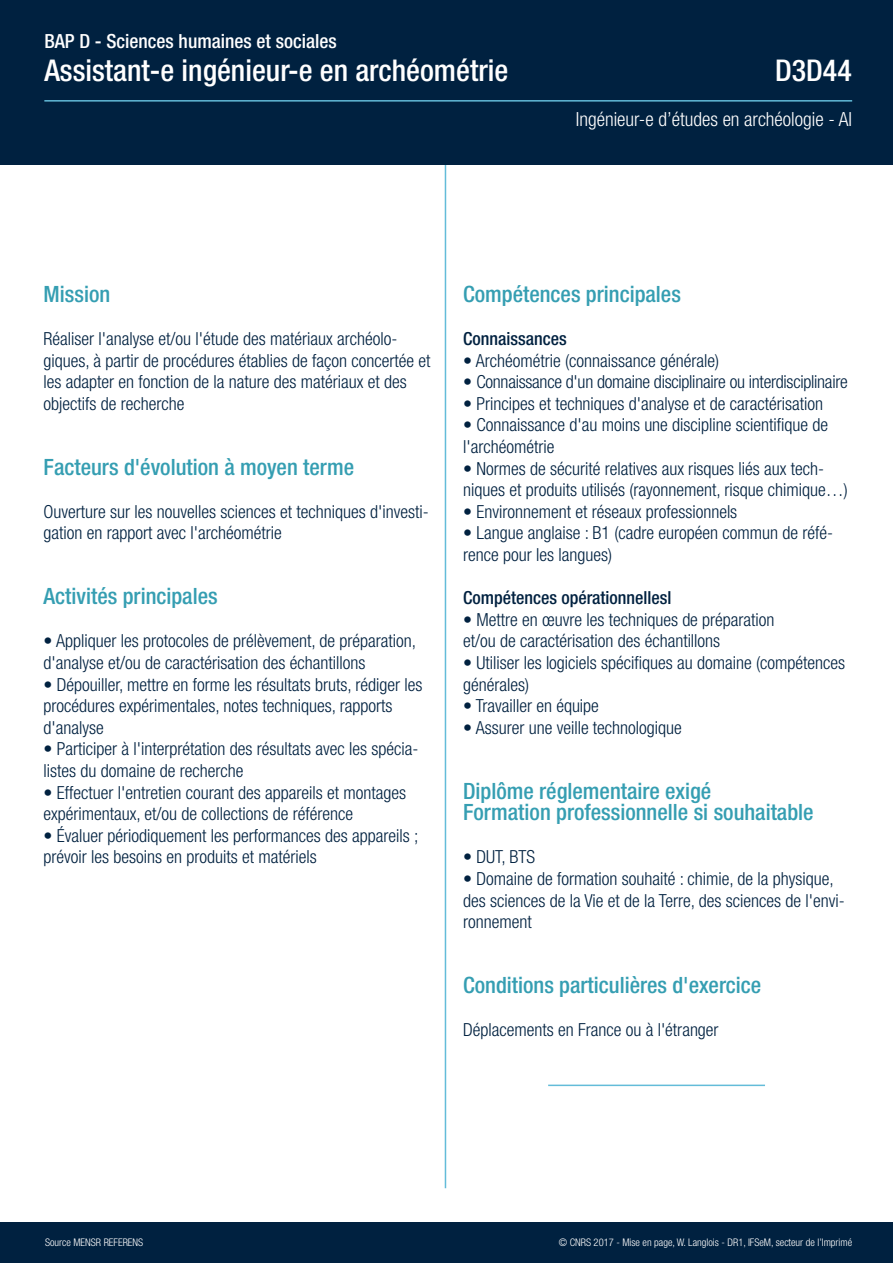
<style>
.page{position:relative;width:893px;height:1263px;background:#fff}
.page>*{position:absolute;margin:0;border:0;box-sizing:border-box;transform-origin:0 0}
.t1{font:500 condensed 30px "Helvetica Neue LT Std";color:#fff}
.t2{font:500 condensed 22.5px/21.6px "Helvetica Neue LT Std";color:#359eb2}
.t3{font:300 condensed 19.5px "Helvetica Neue LT Std";color:#fff}
.t4{font:500 condensed 19.5px "Helvetica Neue LT Std";color:#fff}
.t5{font:300 condensed 18px/21.6px "Helvetica Neue LT Std";color:#002140}
.t6{font:500 condensed 18px "Helvetica Neue LT Std";color:#002140}
.t7{font:300 condensed 10.5px "Helvetica Neue LT Std";color:#fff}
</style>
<div class="page">
<hr style="left:445px;top:0;width:1px;height:1188px;background:#63bcd9">
<div style="left:0;top:1222px;width:893px;height:41px;background:#002140"></div>
<div style="left:0;top:0;width:893px;height:165px;background:#002140"></div>
<hr style="left:44px;top:100px;width:808px;height:2px;background:#63bcd9">
<hr style="left:548px;top:1084px;width:217px;height:2px;background:#63bcd9">
<p class="t4" style="left:44px;top:34px;width:294px">BAP D - Sciences humaines et sociales</p>
<h1 class="t1" style="left:44px;top:60px;width:465px">Assistant-e ingénieur-e en archéométrie</h1>
<h1 class="t1" style="left:775px;top:60px;width:78px">D3D44</h1>
<p class="t3" style="left:576px;top:112px;width:278px">Ingénieur-e d’études en archéologie - AI</p>
<p class="t2" style="left:44px;top:285px;width:68px">Mission</p>
<p class="t5" style="left:44px;top:329px;width:388px">Réaliser l'analyse et/ou l'étude des matériaux archéolo&shy;giques, à partir de procédures établies de façon concertée et les adapter en fonction de la nature des matériaux et des objectifs de recherche</p>
<p class="t2" style="left:44px;top:458px;width:312px">Facteurs d'évolution à moyen terme</p>
<p class="t5" style="left:44px;top:502px;width:387px">Ouverture sur les nouvelles sciences et techniques d'investi&shy;gation en rapport avec l'archéométrie</p>
<p class="t2" style="left:44px;top:587px;width:176px">Activités principales</p>
<p class="t5" style="left:44px;top:632px;width:374px">• Appliquer les protocoles de prélèvement, de préparation, d'analyse et/ou de caractérisation des échantillons</p>
<p class="t5" style="left:44px;top:675px;width:380px">• Dépouiller, mettre en forme les résultats bruts, rédiger les procédures expérimentales, notes techniques, rapports d'analyse</p>
<p class="t5" style="left:44px;top:740px;width:376px">• Participer à l'interprétation des résultats avec les spécia&shy;listes du domaine de recherche</p>
<p class="t5" style="left:44px;top:783px;width:364px">• Effectuer l'entretien courant des appareils et montages expérimentaux, et/ou de collections de référence</p>
<p class="t5" style="left:44px;top:826px;width:376px">• Évaluer périodiquement les performances des appareils ; prévoir les besoins en produits et matériels</p>
<p class="t2" style="left:463px;top:285px;width:219px">Compétences principales</p>
<p class="t6" style="left:463px;top:332px;width:105px">Connaissances</p>
<p class="t5" style="left:463px;top:351px;width:257px">• Archéométrie (connaissance générale)</p>
<p class="t5" style="left:463px;top:372px;width:386px">• Connaissance d'un domaine disciplinaire ou interdisciplinaire</p>
<p class="t5" style="left:463px;top:394px;width:362px">• Principes et techniques d'analyse et de caractérisation</p>
<p class="t5" style="left:463px;top:416px;width:366px">• Connaissance d'au moins une discipline scientifique de l'archéométrie</p>
<p class="t5" style="left:463px;top:459px;width:386px">• Normes de sécurité relatives aux risques liés aux tech&shy;niques et produits utilisés (rayonnement, risque chimique…)</p>
<p class="t5" style="left:463px;top:502px;width:276px">• Environnement et réseaux professionnels</p>
<p class="t5" style="left:463px;top:524px;width:372px">• Langue anglaise : B1 (cadre européen commun de réfé&shy;rence pour les langues)</p>
<p class="t6" style="left:463px;top:591px;width:210px">Compétences opérationnellesl</p>
<p class="t5" style="left:463px;top:610px;width:313px">• Mettre en œuvre les techniques de préparation et/ou de caractérisation des échantillons</p>
<p class="t5" style="left:463px;top:653px;width:383px">• Utiliser les logiciels spécifiques au domaine (compétences générales)</p>
<p class="t5" style="left:463px;top:696px;width:137px">• Travailler en équipe</p>
<p class="t5" style="left:463px;top:718px;width:220px">• Assurer une veille technologique</p>
<p class="t2" style="left:463px;top:782px;width:352px">Diplôme réglementaire exigé<br>Formation professionnelle si souhaitable</p>
<p class="t5" style="left:463px;top:848px;width:73px">• DUT, BTS</p>
<p class="t5" style="left:463px;top:869px;width:383px">• Domaine de formation souhaité : chimie, de la physique, des sciences de la Vie et de la Terre, des sciences de l'envi&shy;ronnement</p>
<p class="t2" style="left:463px;top:976px;width:300px">Conditions particulières d'exercice</p>
<p class="t5" style="left:463px;top:1020px;width:257px">Déplacements en France ou à l'étranger</p>
<p class="t7" style="left:45px;top:1238px;width:100px">Source MENSR REFERENS</p>
<p class="t7" style="left:559px;top:1238px;width:295px">© CNRS 2017 - Mise en page, W. Langlois - DR1, IFSeM, secteur de l’Imprimé</p>
</div>
